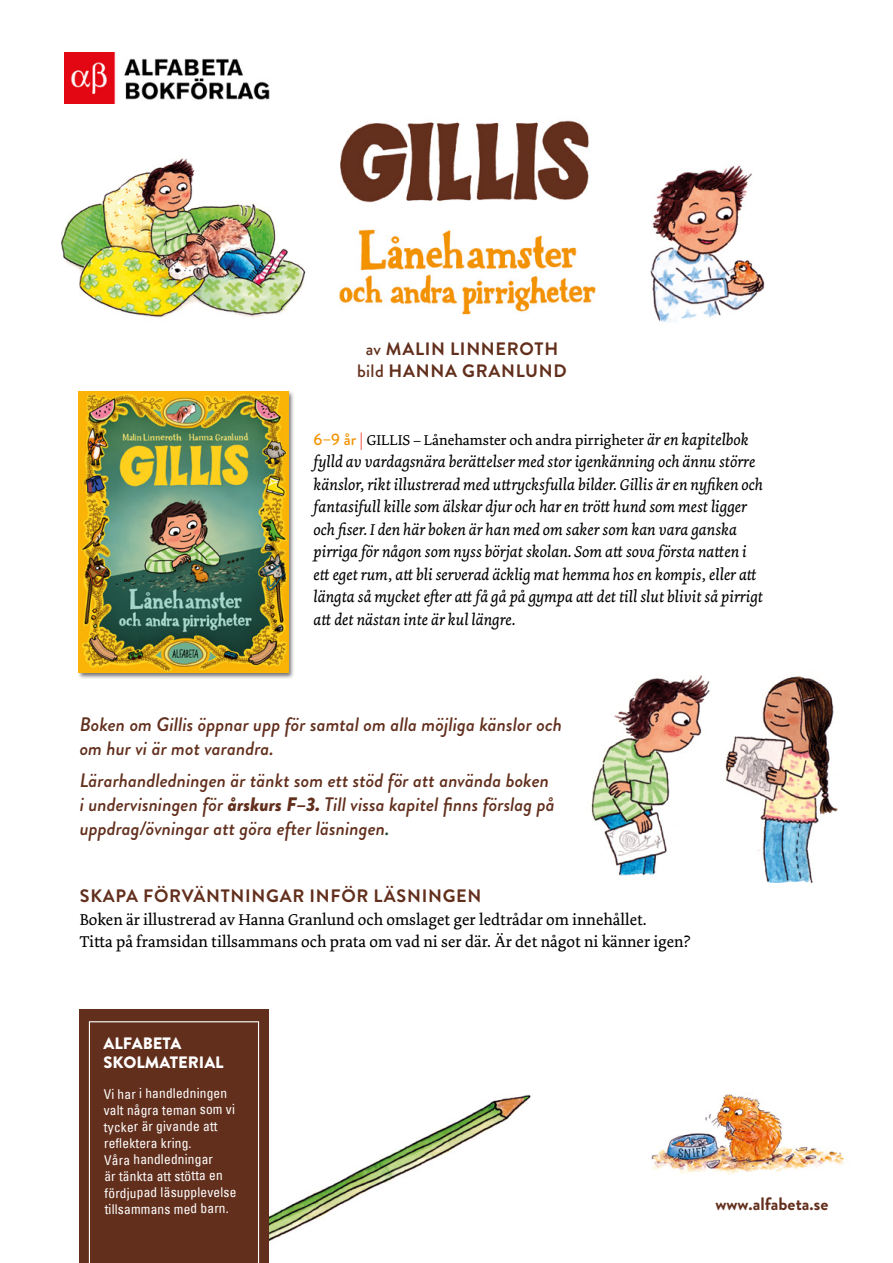
<style>
.page{position:relative;width:893px;height:1263px;background:#fff}
.page>*{position:absolute;margin:0;border:0;box-sizing:border-box;transform-origin:0 0}
.t1{font:italic 500 19.5px/24px "Brandon Grotesque";color:#622f1d}
.t2{font:700 18px/21.6px "Brandon Grotesque";letter-spacing:.04em;color:#632f1d;text-align:center}
.t3{font:700 18px "Brandon Grotesque";color:#632f1d}
.t4{font:italic 16.5px/22.5px "Dolly Pro";color:#000}
.t5{font:16.5px/22.5px "Dolly Pro";color:#000}
.t6{font:900 16.5px/19.8px "Brandon Grotesque";color:#fff}
.t7{font:16.5px "Akzidenz Grotesk Pro";color:#fff}
.t8{font:700 16.5px "Akzidenz Grotesk Pro";color:#fff}
.t9{font:15px "Dolly Pro";color:#000}
.t10{font:condensed 13.5px/16.5px "Univers";color:#fff}
.s1{font-weight:500}
.s2{font-family:"Brandon Grotesque";font-weight:500;font-size:16.5px;color:#f39300}
.s3{font-family:"Brandon Grotesque";font-weight:500;font-size:16.5px;color:#f62e26}
.s4{font-style:italic;font-size:16.5px}
.s5{font-weight:900}
.s6{color:#1a4237}
</style>
<div class="page">
<img style="left:269px;top:1094px;width:262px;height:148px">
<img style="left:61px;top:158px;width:245px;height:160px">
<div style="left:78px;top:390px;width:217px;height:289px;background:#000;opacity:.55"></div>
<img style="left:79px;top:391px;width:209px;height:281px">
<div style="left:79px;top:1010px;width:190px;height:253px;background:#622f1d"></div>
<svg style="left:89px;top:1021px;width:170px;height:242px"></svg>
<img style="left:65px;top:53px;width:205px;height:50px">
<img style="left:340px;top:120px;width:249px;height:83px">
<img style="left:339px;top:229px;width:257px;height:86px">
<img style="left:591px;top:675px;width:247px;height:207px">
<img style="left:650px;top:165px;width:115px;height:157px">
<img style="left:651px;top:1094px;width:194px;height:81px">
<p class="t2" style="left:357px;top:338px;width:211px"><span class="s1">av</span> MALIN LINNEROTH <span class="s1">bild</span> HANNA GRANLUND</p>
<p class="t9" style="left:314px;top:430px;width:437px"><span class="s2">6–9 år</span> <span class="s3">|</span> GILLIS – Lånehamster och andra pirrigheter <span class="s4">är en kapitelbok</span></p>
<p class="t4" style="left:314px;top:450px;width:451px">fylld av vardagsnära berättelser med stor igenkänning och ännu större känslor, rikt illustrerad med uttrycksfulla bilder. Gillis är en nyfiken och fantasifull kille som älskar djur och har en trött hund som mest ligger och fiser. I den här boken är han med om saker som kan vara ganska pirriga för någon som nyss börjat skolan. Som att sova första natten i ett eget rum, att bli serverad äcklig mat hemma hos en kompis, eller att längta så mycket efter att få gå på gympa att det till slut blivit så pirrigt att det nästan inte är kul längre.</p>
<p class="t1" style="left:80px;top:712px;width:484px">Boken om Gillis öppnar upp för samtal om alla möjliga känslor och om hur vi är mot varandra.</p>
<p class="t1" style="left:80px;top:769px;width:477px">Lärarhandledningen är tänkt som ett stöd för att använda boken i undervisningen för <span class="s5">årskurs F–3.</span> Till vissa kapitel finns förslag på uppdrag/övningar att göra efter läsningen<span class="s6">.</span></p>
<p class="t2" style="left:80px;top:885px;width:403px">SKAPA FÖRVÄNTNINGAR INFÖR LÄSNINGEN</p>
<p class="t5" style="left:80px;top:908px;width:613px">Boken är illustrerad av Hanna Granlund och omslaget ger ledtrådar om innehållet.<br>Titta på framsidan tillsammans och prata om vad ni ser där. Är det något ni känner igen?</p>
<p class="t6" style="left:104px;top:1033px;width:122px">ALFABETA<br>SKOLMATERIAL</p>
<p class="t10" style="left:104px;top:1085px;width:134px">Vi har i handledningen valt några teman som vi tycker är givande att reflektera kring.<br>Våra handledningar<br>är tänkta att stötta en fördjupad läsupplevelse tillsammans med barn.</p>
<p class="t8" style="left:111px;top:1039px;width:85px">ALFABETA</p>
<p class="t7" style="left:111px;top:1059px;width:122px">SKOLMATERIAL</p>
<p class="t3" style="left:715px;top:1191px;width:114px">www.alfabeta.se</p>
</div>
